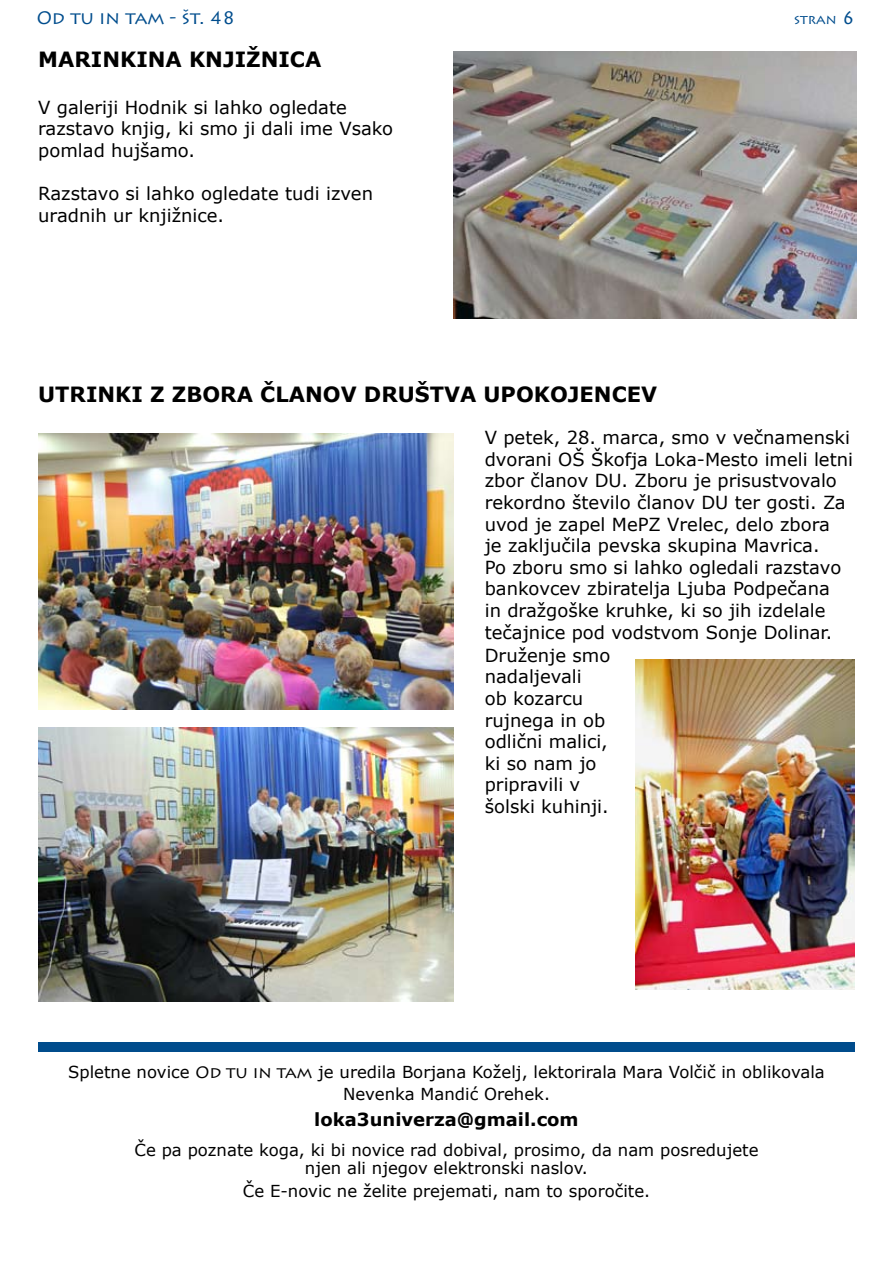
<style>
.page{position:relative;width:893px;height:1263px;background:#fff}
.page>*{position:absolute;margin:0;border:0;box-sizing:border-box;transform-origin:0 0}
.t1{font:700 21px "Verdana";color:#000}
.t2{font:18px/21.6px "Verdana";color:#000}
.t3{font:700 18px "Verdana";color:#000}
.t4{font:18px "Lithos Pro";color:#004d8d}
.t5{font:16.5px/21.6px "Verdana";color:#000;text-align:center}
.t6{font:13.5px "Lithos Pro";color:#004d8d}
.s1{font-size:18px}
.s2{font-family:"Lithos Pro"}
</style>
<div class="page">
<div style="left:38px;top:1042px;width:817px;height:9px;background:#004c8c"></div>
<img style="left:454px;top:51px;width:402px;height:268px">
<img style="left:38px;top:728px;width:416px;height:274px">
<img style="left:38px;top:433px;width:416px;height:276px">
<img style="left:636px;top:660px;width:219px;height:329px">
<p class="t4" style="left:37px;top:8px;width:200px">OD TU IN TAM - ŠT. 48</p>
<p class="t6" style="left:794px;top:11px;width:62px">STRAN <span class="s1">6</span></p>
<p class="t1" style="left:38px;top:46px;width:285px">MARINKINA KNJIŽNICA</p>
<p class="t2" style="left:38px;top:96px;width:356px">V galeriji Hodnik si lahko ogledate razstavo knjig, ki smo ji dali ime Vsako pomlad hujšamo.</p>
<p class="t2" style="left:38px;top:182px;width:336px">Razstavo si lahko ogledate tudi izven uradnih ur knjižnice.</p>
<p class="t1" style="left:38px;top:381px;width:620px">UTRINKI Z ZBORA ČLANOV DRUŠTVA UPOKOJENCEV</p>
<p class="t2" style="left:485px;top:426px;width:370px">V petek, 28. marca, smo v večnamenski dvorani OŠ Škofja Loka-Mesto imeli letni zbor članov DU. Zboru je prisustvovalo rekordno število članov DU ter gosti. Za uvod je zapel MePZ Vrelec, delo zbora<br>je zaključila pevska skupina Mavrica.<br>Po zboru smo si lahko ogledali razstavo bankovcev zbiratelja Ljuba Podpečana<br>in dražgoške kruhke, ki so jih izdelale tečajnice pod vodstvom Sonje Dolinar.</p>
<p class="t2" style="left:485px;top:644px;width:127px">Druženje smo nadaljevali<br>ob kozarcu rujnega in ob odlični malici, ki so nam jo pripravili v šolski kuhinji.</p>
<p class="t5" style="left:68px;top:1061px;width:758px">Spletne novice <span class="s2">OD TU IN TAM</span> je uredila Borjana Koželj, lektorirala Mara Volčič in oblikovala<br>Nevenka Mandić Orehek.</p>
<p class="t3" style="left:314px;top:1108px;width:266px">loka3univerza@gmail.com</p>
<p class="t5" style="left:135px;top:1141px;width:625px;line-height:18px">Če pa poznate koga, ki bi novice rad dobival, prosimo, da nam posredujete njen ali njegov elektronski naslov.</p>
<p class="t5" style="left:243px;top:1179px;width:409px">Če E-novic ne želite prejemati, nam to sporočite.</p>
</div>
